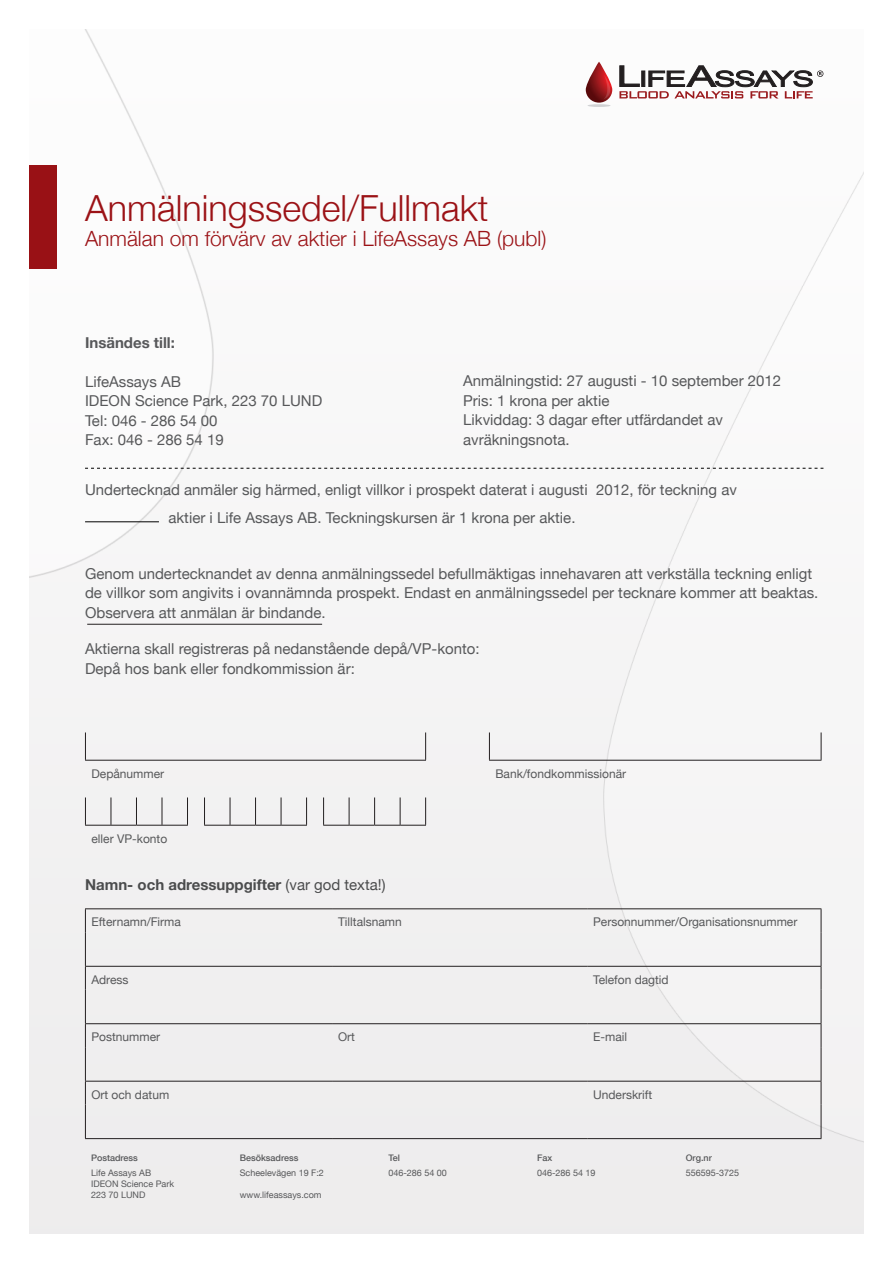
<style>
.page{position:relative;width:893px;height:1263px;background:#fff}
.page>*{position:absolute;margin:0;border:0;box-sizing:border-box;transform-origin:0 0}
.Rubrik{font:300 36px "Helvetica Neue";color:#9b1216}
.Rubrik-2{font:300 21px "Helvetica Neue";color:#9b1216}
.Mellanrubbe_2{font:15px/19.5px "Helvetica Neue";color:#57585a}
.Mellanrubbe_2-2{font:700 15px "Helvetica Neue";color:#4b4c4d}
.Mellanrubbe_2-3{font:700 15px "Helvetica Neue";color:#57585a}
.Mellanrubbe_2-4{font:12px "Helvetica Neue";color:#57585a}
.Mellanrubbe_2-5{font:9px "Helvetica Neue";color:#57585a}
.Mellanrubbe_2-6{font:500 9px "Helvetica Neue";color:#57585a}
.s1{font-weight:400}
</style>
<div class="page">
<div style="left:30px;top:30px;width:833px;height:1203px;background:#f6f5f5"></div>
<div style="left:29px;top:165px;width:28px;height:104px;background:#9b1216"></div>
<svg style="left:586px;top:62px;width:26px;height:41px"></svg>
<svg style="left:619px;top:65px;width:204px;height:33px"></svg>
<svg style="left:603px;top:75px;width:7px;height:24px"></svg>
<hr style="left:587px;top:104px;width:23px;height:3px;background:#d1d2d4;border-radius:50%">
<svg style="left:85px;top:468px;width:738px;height:1px"></svg>
<svg style="left:85px;top:732px;width:1px;height:28px"></svg>
<svg style="left:425px;top:732px;width:1px;height:28px"></svg>
<hr style="left:85px;top:760px;width:341px;height:1px;background:#231f20">
<svg style="left:489px;top:732px;width:1px;height:28px"></svg>
<svg style="left:821px;top:732px;width:1px;height:28px"></svg>
<hr style="left:489px;top:760px;width:332px;height:1px;background:#231f20">
<svg style="left:85px;top:797px;width:103px;height:29px"></svg>
<svg style="left:204px;top:797px;width:103px;height:29px"></svg>
<svg style="left:323px;top:797px;width:103px;height:29px"></svg>
<hr style="left:85px;top:908px;width:247px;height:1px;background:#231f20">
<svg style="left:85px;top:909px;width:1px;height:23px"></svg>
<hr style="left:332px;top:908px;width:255px;height:1px;background:#231f20">
<hr style="left:587px;top:908px;width:234px;height:1px;background:#231f20">
<svg style="left:821px;top:909px;width:1px;height:23px"></svg>
<svg style="left:85px;top:967px;width:1px;height:23px"></svg>
<svg style="left:821px;top:967px;width:1px;height:23px"></svg>
<svg style="left:85px;top:1024px;width:1px;height:23px"></svg>
<svg style="left:821px;top:1024px;width:1px;height:23px"></svg>
<svg style="left:85px;top:1082px;width:1px;height:22px"></svg>
<svg style="left:821px;top:1081px;width:1px;height:23px"></svg>
<hr style="left:85px;top:932px;width:1px;height:34px;background:#231f20">
<hr style="left:821px;top:932px;width:1px;height:34px;background:#231f20">
<hr style="left:85px;top:966px;width:247px;height:1px;background:#231f20">
<hr style="left:332px;top:966px;width:255px;height:1px;background:#231f20">
<hr style="left:587px;top:966px;width:234px;height:1px;background:#231f20">
<hr style="left:85px;top:990px;width:1px;height:33px;background:#231f20">
<hr style="left:821px;top:990px;width:1px;height:33px;background:#231f20">
<hr style="left:85px;top:1023px;width:247px;height:1px;background:#231f20">
<hr style="left:332px;top:1023px;width:255px;height:1px;background:#231f20">
<hr style="left:587px;top:1023px;width:234px;height:1px;background:#231f20">
<hr style="left:85px;top:1047px;width:1px;height:34px;background:#231f20">
<hr style="left:821px;top:1047px;width:1px;height:34px;background:#231f20">
<hr style="left:85px;top:1081px;width:247px;height:1px;background:#231f20">
<hr style="left:332px;top:1081px;width:255px;height:1px;background:#231f20">
<hr style="left:587px;top:1081px;width:234px;height:1px;background:#231f20">
<hr style="left:85px;top:1104px;width:1px;height:34px;background:#231f20">
<hr style="left:821px;top:1104px;width:1px;height:34px;background:#231f20">
<hr style="left:85px;top:1138px;width:247px;height:1px;background:#231f20">
<hr style="left:332px;top:1138px;width:255px;height:1px;background:#231f20">
<hr style="left:587px;top:1138px;width:234px;height:1px;background:#231f20">
<hr style="left:85px;top:521px;width:74px;height:1px;background:#000">
<hr style="left:87px;top:624px;width:235px;height:1px;background:#231f20">
<p class="Rubrik" style="left:85px;top:179px;width:405px">Anmälningssedel/Fullmakt</p>
<p class="Rubrik-2" style="left:85px;top:222px;width:463px">Anmälan om förvärv av aktier i LifeAssays AB (publ)</p>
<p class="Mellanrubbe_2-3" style="left:85px;top:329px;width:91px">Insändes till:</p>
<p class="Mellanrubbe_2" style="left:85px;top:371px;width:98px">LifeAssays AB</p>
<p class="Mellanrubbe_2" style="left:85px;top:390px;width:239px">IDEON Science Park, 223 70 LUND</p>
<p class="Mellanrubbe_2" style="left:85px;top:410px;width:134px">Tel: 046 - 286 54 00</p>
<p class="Mellanrubbe_2" style="left:85px;top:429px;width:140px">Fax: 046 - 286 54 19</p>
<p class="Mellanrubbe_2" style="left:463px;top:370px;width:319px">Anmälningstid: 27 augusti - 10 september 2012</p>
<p class="Mellanrubbe_2" style="left:463px;top:390px;width:148px">Pris: 1 krona per aktie</p>
<p class="Mellanrubbe_2" style="left:463px;top:409px;width:261px">Likviddag: 3 dagar efter utfärdandet av avräkningsnota.</p>
<p class="Mellanrubbe_2" style="left:85px;top:479px;width:653px">Undertecknad anmäler sig härmed, enligt villkor i prospekt daterat i augusti 2012, för teckning av</p>
<p class="Mellanrubbe_2" style="left:168px;top:507px;width:409px">aktier i Life Assays AB. Teckningskursen är 1 krona per aktie.</p>
<p class="Mellanrubbe_2" style="left:85px;top:563px;width:735px">Genom undertecknandet av denna anmälningssedel befullmäktigas innehavaren att verkställa teckning enligt de villkor som angivits i ovannämnda prospekt. Endast en anmälningssedel per tecknare kommer att beaktas.<br>Observera att anmälan är bindande.</p>
<p class="Mellanrubbe_2" style="left:85px;top:638px;width:396px">Aktierna skall registreras på nedanstående depå/VP-konto:</p>
<p class="Mellanrubbe_2" style="left:85px;top:658px;width:271px">Depå hos bank eller fondkommission är:</p>
<p class="Mellanrubbe_2-4" style="left:91px;top:763px;width:74px">Depånummer</p>
<p class="Mellanrubbe_2-4" style="left:495px;top:763px;width:132px">Bank/fondkommissionär</p>
<p class="Mellanrubbe_2-4" style="left:91px;top:828px;width:77px">eller VP-konto</p>
<p class="Mellanrubbe_2-2" style="left:85px;top:871px;width:302px">Namn- och adressuppgifter <span class="s1">(var god texta!)</span></p>
<p class="Mellanrubbe_2-4" style="left:91px;top:912px;width:91px">Efternamn/Firma</p>
<p class="Mellanrubbe_2-4" style="left:338px;top:912px;width:65px">Tilltalsnamn</p>
<p class="Mellanrubbe_2-4" style="left:593px;top:912px;width:206px">Personnummer/Organisationsnummer</p>
<p class="Mellanrubbe_2-4" style="left:91px;top:969px;width:39px">Adress</p>
<p class="Mellanrubbe_2-4" style="left:593px;top:969px;width:77px">Telefon dagtid</p>
<p class="Mellanrubbe_2-4" style="left:91px;top:1027px;width:70px">Postnummer</p>
<p class="Mellanrubbe_2-4" style="left:338px;top:1027px;width:18px">Ort</p>
<p class="Mellanrubbe_2-4" style="left:593px;top:1027px;width:36px">E-mail</p>
<p class="Mellanrubbe_2-4" style="left:91px;top:1084px;width:79px">Ort och datum</p>
<p class="Mellanrubbe_2-4" style="left:593px;top:1084px;width:61px">Underskrift</p>
<p class="Mellanrubbe_2-6" style="left:91px;top:1151px;width:48px">Postadress</p>
<p class="Mellanrubbe_2-6" style="left:240px;top:1151px;width:60px">Besöksadress</p>
<p class="Mellanrubbe_2-6" style="left:388px;top:1151px;width:13px">Tel</p>
<p class="Mellanrubbe_2-6" style="left:537px;top:1151px;width:17px">Fax</p>
<p class="Mellanrubbe_2-6" style="left:686px;top:1151px;width:28px">Org.nr</p>
<p class="Mellanrubbe_2-5" style="left:91px;top:1165px;width:62px">Life Assays AB</p>
<p class="Mellanrubbe_2-5" style="left:91px;top:1176px;width:85px">IDEON Science Park</p>
<p class="Mellanrubbe_2-5" style="left:91px;top:1187px;width:56px">223 70 LUND</p>
<p class="Mellanrubbe_2-5" style="left:240px;top:1165px;width:86px">Scheelevägen 19 F:2</p>
<p class="Mellanrubbe_2-5" style="left:240px;top:1187px;width:83px">www.lifeassays.com</p>
<p class="Mellanrubbe_2-5" style="left:388px;top:1165px;width:60px">046-286 54 00</p>
<p class="Mellanrubbe_2-5" style="left:537px;top:1165px;width:60px">046-286 54 19</p>
<p class="Mellanrubbe_2-5" style="left:686px;top:1165px;width:55px">556595-3725</p>
</div>
